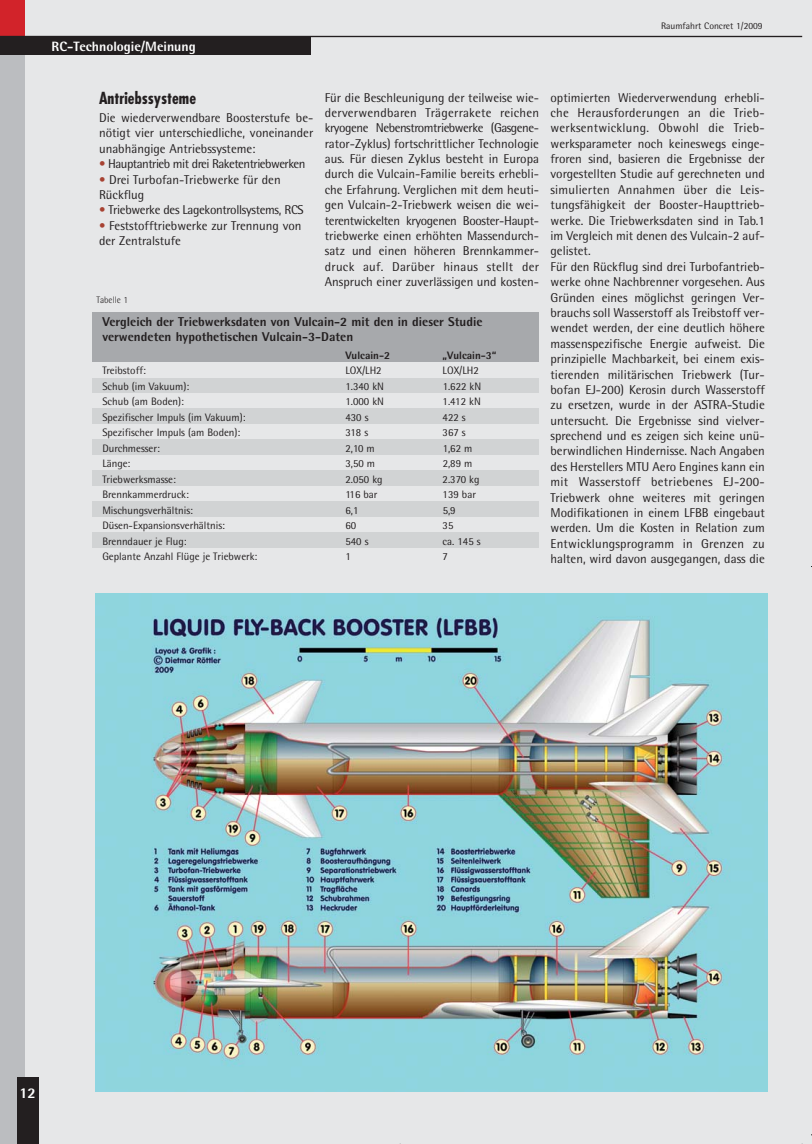
<style>
.page{position:relative;width:812px;height:1144px;background:#e6e7e8}
.page>*{position:absolute;margin:0;border:0;box-sizing:border-box;transform-origin:0 0}
.t1{font:700 condensed 16.2px "Futura";color:#231f20}
.t2{font:800 14.85px "AT Rotis Semi Sans";color:#fff}
.t3{font:800 13.5px "AT Rotis Semi Sans";color:#fff}
.t4{font:12.9px/15.5px "AT Rotis Semi Sans";color:#231f20}
.t5{font:800 12.9px/15.5px "AT Rotis Semi Sans";color:#231f20}
.t6{font:12.9px "AT Rotis Semi Sans";letter-spacing:-.04em;color:#231f20}
.t7{font:12.9px "AT Rotis Semi Sans";letter-spacing:-.025em;color:#231f20}
.t8{font:10.8px "AT Rotis Semi Sans";color:#231f20}
.t9{font:800 10.8px "AT Rotis Semi Sans";color:#231f20}
.t10{font:9.45px "AT Rotis Semi Sans";color:#231f20}
.t11{font:300 9.45px "AT Rotis Semi Sans";color:#231f20}
.s1{color:#a74232}
</style>
<div class="page">
<div style="left:92px;top:378px;width:446px;height:15px;background:#d1d3d4"></div>
<div style="left:0;top:0;width:25px;height:1144px;background:#bbbdc0"></div>
<div style="left:0;top:0;width:25px;height:37px;background:#d2232a"></div>
<hr style="left:0;top:36px;width:802px;height:1px;background:#231f20">
<div style="left:0;top:36px;width:310px;height:19px;background:#231f20"></div>
<div style="left:17px;top:1077px;width:21px;height:67px;background:#231f20"></div>
<div style="left:92px;top:312px;width:446px;height:50px;background:#a7a9ac"></div>
<div style="left:92px;top:409px;width:446px;height:15px;background:#d1d3d4"></div>
<div style="left:92px;top:440px;width:446px;height:15px;background:#d1d3d4"></div>
<div style="left:92px;top:471px;width:446px;height:15px;background:#d1d3d4"></div>
<div style="left:92px;top:502px;width:446px;height:15px;background:#d1d3d4"></div>
<div style="left:92px;top:533px;width:446px;height:15px;background:#d1d3d4"></div>
<img style="left:95px;top:594px;width:672px;height:498px">
<p class="t3" style="left:52px;top:41px;width:146px">RC-Technologie/Meinung</p>
<p class="t10" style="left:661px;top:23px;width:103px">Raumfahrt Concret 1/2009</p>
<p class="t1" style="left:99px;top:91px;width:98px">Antriebssysteme</p>
<p class="t4" style="left:99px;top:111px;width:216px;text-align:justify">Die wiederverwendbare Boosterstufe be - nötigt vier unterschiedliche, voneinander unabhängige Antriebssysteme:</p>
<p class="t6" style="left:99px;top:159px;width:208px"><span class="s1">•</span> Hauptantrieb mit drei Raketentriebwerken</p>
<p class="t4" style="left:99px;top:173px;width:183px"><span class="s1">•</span> Drei Turbofan-Triebwerke für den<br>Rückflug</p>
<p class="t7" style="left:99px;top:205px;width:206px"><span class="s1">•</span> Triebwerke des Lagekontrollsystems, RCS</p>
<p class="t4" style="left:99px;top:219px;width:204px"><span class="s1">•</span> Feststofftriebwerke zur Trennung von der Zentralstufe</p>
<p class="t4" style="left:325px;top:91px;width:216px;text-align:justify">Für die Beschleunigung der teilweise wie&shy;derverwendbaren Trägerrakete reichen kryogene Nebenstromtriebwerke (Gasgene - rator-Zyklus) fortschrittlicher Technologie aus. Für diesen Zyklus besteht in Europa durch die Vulcain-Familie bereits erhebli&shy;che Erfahrung. Verglichen mit dem heuti&shy;gen Vulcain-2-Triebwerk weisen die wei&shy;terentwickelten kryogenen Booster-Haupt - triebwerke einen erhöhten Massendurch - satz und einen höheren Brennkammer - druck auf. Darüber hinaus stellt der Anspruch einer zuverlässigen und kosten-</p>
<p class="t4" style="left:550px;top:91px;width:216px">optimierten Wiederverwendung erhebli&shy;che Herausforderungen an die Trieb - werksentwicklung. Obwohl die Trieb - werks parameter noch keineswegs einge&shy;froren sind, basieren die Ergebnisse der vorgestellten Studie auf gerechneten und simulierten Annahmen über die Leis - tungs fähigkeit der Booster-Haupttrieb - werke. Die Triebwerksdaten sind in Tab.1 im Vergleich mit denen des Vulcain-2 auf&shy;gelistet.<br>Für den Rückflug sind drei Turbo fan trieb - werke ohne Nachbrenner vorgesehen. Aus Gründen eines möglichst geringen Ver - brauchs soll Wasserstoff als Treibstoff ver&shy;wendet werden, der eine deutlich höhere massenspezifische Energie aufweist. Die prinzipielle Machbarkeit, bei einem exis&shy;tierenden militärischen Trieb werk (Tur - bofan EJ-200) Kerosin durch Wasserstoff zu ersetzen, wurde in der ASTRA-Studie untersucht. Die Ergebnisse sind vielver&shy;sprechend und es zeigen sich keine unü&shy;berwindlichen Hindernisse. Nach Angaben des Herstellers MTU Aero Engines kann ein mit Wasserstoff betriebenes EJ-200- Triebwerk ohne weiteres mit geringen Modifikationen in einem LFBB eingebaut werden. Um die Kosten in Relation zum Entwicklungsprogramm in Grenzen zu halten, wird davon ausgegangen, dass die</p>
<p class="t11" style="left:96px;top:296px;width:33px">Tabelle 1</p>
<p class="t5" style="left:102px;top:315px;width:382px">Vergleich der Triebwerksdaten von Vulcain-2 mit den in dieser Studie verwendeten hypothetischen Vulcain-3-Daten</p>
<p class="t9" style="left:345px;top:351px;width:46px">Vulcain-2</p>
<p class="t9" style="left:443px;top:351px;width:55px">„Vulcain-3“</p>
<p class="t8" style="left:102px;top:367px;width:45px">Treibstoff:</p>
<p class="t8" style="left:345px;top:367px;width:38px">LOX/LH2</p>
<p class="t8" style="left:443px;top:367px;width:38px">LOX/LH2</p>
<p class="t8" style="left:102px;top:382px;width:88px">Schub (im Vakuum):</p>
<p class="t8" style="left:345px;top:382px;width:40px">1.340 kN</p>
<p class="t8" style="left:443px;top:382px;width:40px">1.622 kN</p>
<p class="t8" style="left:102px;top:398px;width:83px">Schub (am Boden):</p>
<p class="t8" style="left:345px;top:398px;width:40px">1.000 kN</p>
<p class="t8" style="left:443px;top:398px;width:40px">1.412 kN</p>
<p class="t8" style="left:102px;top:413px;width:145px">Spezifischer Impuls (im Vakuum):</p>
<p class="t8" style="left:345px;top:413px;width:25px">430 s</p>
<p class="t8" style="left:443px;top:413px;width:25px">422 s</p>
<p class="t8" style="left:102px;top:429px;width:139px">Spezifischer Impuls (am Boden):</p>
<p class="t8" style="left:345px;top:429px;width:24px">318 s</p>
<p class="t8" style="left:443px;top:429px;width:25px">367 s</p>
<p class="t8" style="left:102px;top:444px;width:59px">Durchmesser:</p>
<p class="t8" style="left:345px;top:444px;width:31px">2,10 m</p>
<p class="t8" style="left:443px;top:444px;width:31px">1,62 m</p>
<p class="t8" style="left:102px;top:460px;width:30px">Länge:</p>
<p class="t8" style="left:345px;top:460px;width:31px">3,50 m</p>
<p class="t8" style="left:443px;top:460px;width:31px">2,89 m</p>
<p class="t8" style="left:102px;top:475px;width:75px">Triebwerksmasse:</p>
<p class="t8" style="left:345px;top:475px;width:39px">2.050 kg</p>
<p class="t8" style="left:443px;top:475px;width:38px">2.370 kg</p>
<p class="t8" style="left:102px;top:491px;width:88px">Brennkammerdruck:</p>
<p class="t8" style="left:345px;top:491px;width:34px">116 bar</p>
<p class="t8" style="left:443px;top:491px;width:35px">139 bar</p>
<p class="t8" style="left:102px;top:506px;width:92px">Mischungsverhältnis:</p>
<p class="t8" style="left:345px;top:506px;width:15px">6,1</p>
<p class="t8" style="left:443px;top:506px;width:15px">5,9</p>
<p class="t8" style="left:102px;top:522px;width:124px">Düsen-Expansionsverhältnis:</p>
<p class="t8" style="left:345px;top:522px;width:12px">60</p>
<p class="t8" style="left:443px;top:522px;width:12px">35</p>
<p class="t8" style="left:102px;top:537px;width:86px">Brenndauer je Flug:</p>
<p class="t8" style="left:345px;top:537px;width:25px">540 s</p>
<p class="t8" style="left:442px;top:537px;width:40px">ca. 145 s</p>
<p class="t8" style="left:102px;top:553px;width:157px">Geplante Anzahl Flüge je Triebwerk:</p>
<p class="t8" style="left:345px;top:553px;width:7px">1</p>
<p class="t8" style="left:442px;top:553px;width:7px">7</p>
<p class="t2" style="left:19px;top:1088px;width:18px">12</p>
</div>
